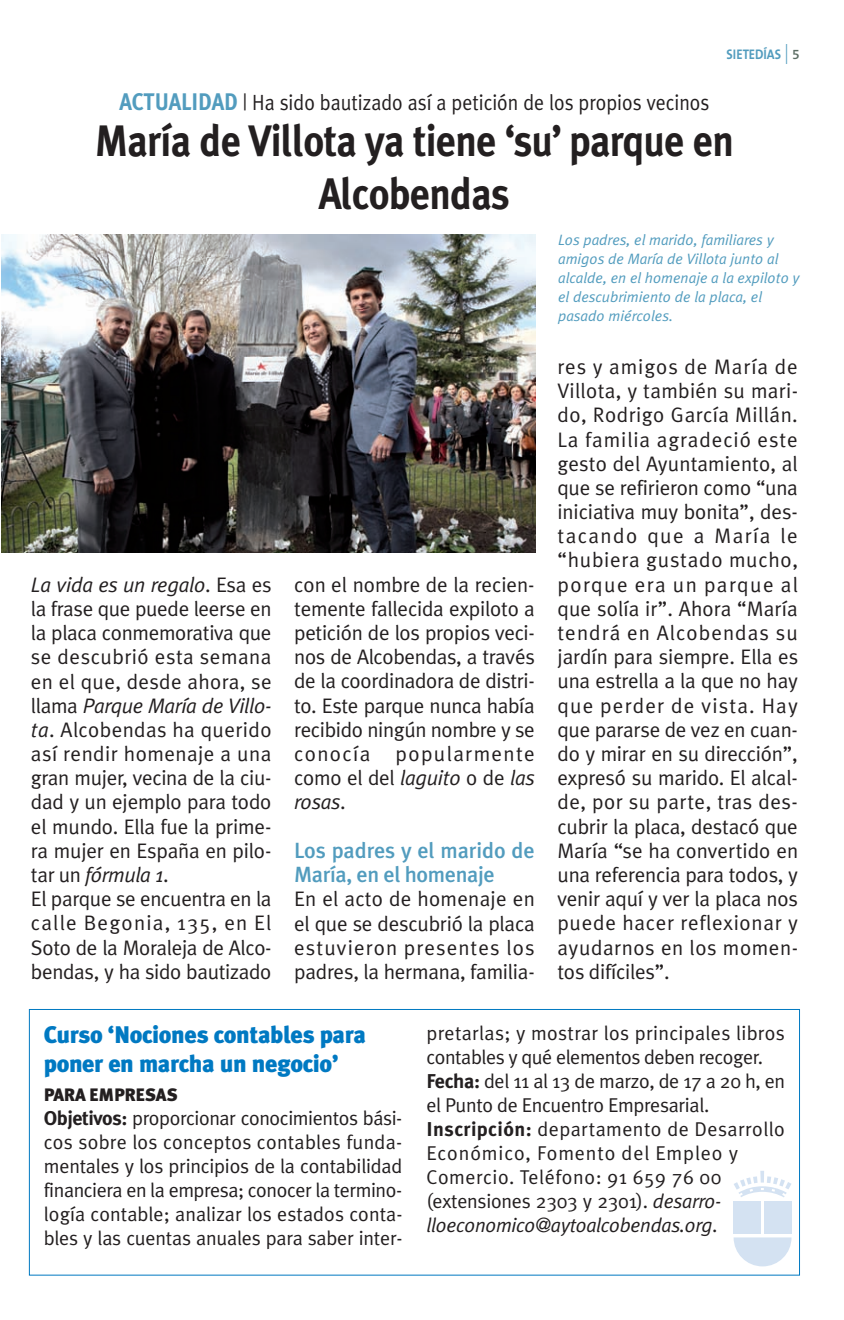
<style>
.page{position:relative;width:844px;height:1320px;background:#fff}
.page>*{position:absolute;margin:0;border:0;box-sizing:border-box;transform-origin:0 0}
.t1{font:700 44px/52.8px "Meta Plus";letter-spacing:-.015em;color:#231f20;text-align:center;scale:.9 1}
.t2{font:900 24px/28.8px "Meta Plus";letter-spacing:-.015em;color:#0079c2}
.t3{font:22px "Meta Plus Normal";color:#231f20;scale:.9 1}
.t4{font:500 22px/24.2px "Meta Plus";letter-spacing:-.015em;color:#529cbe}
.t5{font:21px/24.2px "Meta Plus Normal";letter-spacing:-.01em;color:#231f20;text-align:justify}
.t6{font:20px/24px "Meta Plus Normal";letter-spacing:.015em;color:#231f20}
.t7{font:20px/24px "Meta Plus Normal";letter-spacing:-.01em;color:#231f20;text-align:justify}
.t8{font:900 18px "Meta Plus";letter-spacing:-.015em;color:#231f20}
.t9{font:italic 15px/19px "Meta Plus Normal";color:#529cbe}
.t10{font:700 14px "The Sans B7";color:#529cbe;scale:.9 1}
.s1{font-family:"The Sans B3";font-weight:300;font-size:20px}
.s2{font-family:"The Sans B6";font-weight:600;color:#5d6e65}
.s3{font-family:"Meta Plus";font-weight:700;font-size:24px;color:#529cbe}
.s4{font-style:italic}
.s5{font-family:"Meta Plus";font-weight:700}
</style>
<div class="page">
<img style="left:2px;top:234px;width:533px;height:319px">
<div style="left:29px;top:1009px;width:771px;height:267px;border:1px solid #0079c2"></div>
<div style="left:733px;top:1201px;width:28px;height:32px;background:#d4e2f2"></div>
<svg style="left:760px;top:1171px;width:4px;height:5px"></svg>
<svg style="left:734px;top:1176px;width:57px;height:21px"></svg>
<svg style="left:733px;top:1237px;width:58px;height:29px"></svg>
<div style="left:764px;top:1201px;width:28px;height:32px;background:#d4e2f2"></div>
<p class="t10" style="left:726px;top:48px;width:83px">SIETEDÍAS <span class="s1">|</span> <span class="s2">5</span></p>
<p class="t3" style="left:120px;top:95px;width:657px"><span class="s3">ACTUALIDAD</span> | Ha sido bautizado así a petición de los propios vecinos</p>
<h1 class="t1" style="left:95px;top:117px;width:712px">María de Villota ya tiene ‘su’ parque en<br>Alcobendas</h1>
<p class="t5" style="left:31px;top:574px;width:242px;text-align:left"><span class="s4">La vida es un regalo</span>. Esa es la frase que puede leerse en la placa conmemorativa que se descubrió esta semana en el que, desde ahora, se llama <span class="s4">Parque María de Villo&shy;ta</span>. Alcobendas ha querido así rendir homenaje a una gran mujer, vecina de la ciu&shy;dad y un ejemplo para todo el mundo. Ella fue la prime&shy;ra mujer en España en pilo&shy;tar un <span class="s4">fórmula 1</span>.<br>El parque se encuentra en la calle Begonia, 135, en El<br>Soto de la Moraleja de Alco&shy;bendas, y ha sido bautizado</p>
<p class="t5" style="left:294px;top:574px;width:242px">con el nombre de la recien&shy;temente fallecida expiloto a petición de los propios veci&shy;nos de Alcobendas, a través de la coordinadora de distri&shy;to. Este parque nunca había recibido ningún nombre y se conocía popularmente como el del <span class="s4">laguito</span> o de <span class="s4">las rosas</span>.</p>
<p class="t4" style="left:294px;top:839px;width:242px">Los padres y el marido de<br>María, en el homenaje</p>
<p class="t5" style="left:294px;top:889px;width:242px">En el acto de homenaje en el que se descubrió la placa estuvieron presentes los padres, la hermana, familia-</p>
<p class="t9" style="left:558px;top:231px;width:243px">Los padres, el marido, familiares y amigos de María de Villota junto al alcalde, en el homenaje a la expiloto y el descubrimiento de la placa, el pasado miércoles.</p>
<p class="t5" style="left:557px;top:356px;width:242px">res y amigos de María de Villota, y también su mari&shy;do, Rodrigo García Millán.<br>La familia agradeció este gesto del Ayuntamiento, al que se refirieron como “una iniciativa muy bonita”, des&shy;tacando que a María le “hubiera gustado mucho, porque era un parque al que solía ir”. Ahora “María tendrá en Alcobendas su jardín para siempre. Ella es una estrella a la que no hay que perder de vista. Hay que pararse de vez en cuan&shy;do y mirar en su dirección”, expresó su marido. El alcal&shy;de, por su parte, tras des&shy;cubrir la placa, destacó que María “se ha convertido en una referencia para todos, y venir aquí y ver la placa nos puede hacer reflexionar y ayudarnos en los momen&shy;tos difíciles”.</p>
<p class="t2" style="left:44px;top:1021px;width:324px">Curso ‘Nociones contables para poner en marcha un negocio’</p>
<p class="t8" style="left:44px;top:1087px;width:135px">PARA EMPRESAS</p>
<p class="t7" style="left:44px;top:1107px;width:360px"><span class="s5">Objetivos:</span> proporcionar conocimientos bási&shy;cos sobre los conceptos contables funda&shy;mentales y los principios de la contabilidad financiera en la empresa; conocer la termino&shy;logía contable; analizar los estados conta&shy;bles y las cuentas anuales para saber inter-</p>
<p class="t6" style="left:426px;top:1022px;width:360px">pretarlas; y mostrar los principales libros contables y qué elementos deben recoger.<br><span class="s5">Fecha:</span> del 11 al 13 de marzo, de 17 a 20 h, en el Punto de Encuentro Empresarial.<br><span class="s5">Inscripción:</span> departamento de Desarrollo Económico, Fomento del Empleo y Comercio. Teléfono: 91 659 76 00 (extensiones 2303 y 2301). <span class="s4">desarro&shy;lloeconomico@aytoalcobendas.org</span>.</p>
</div>
